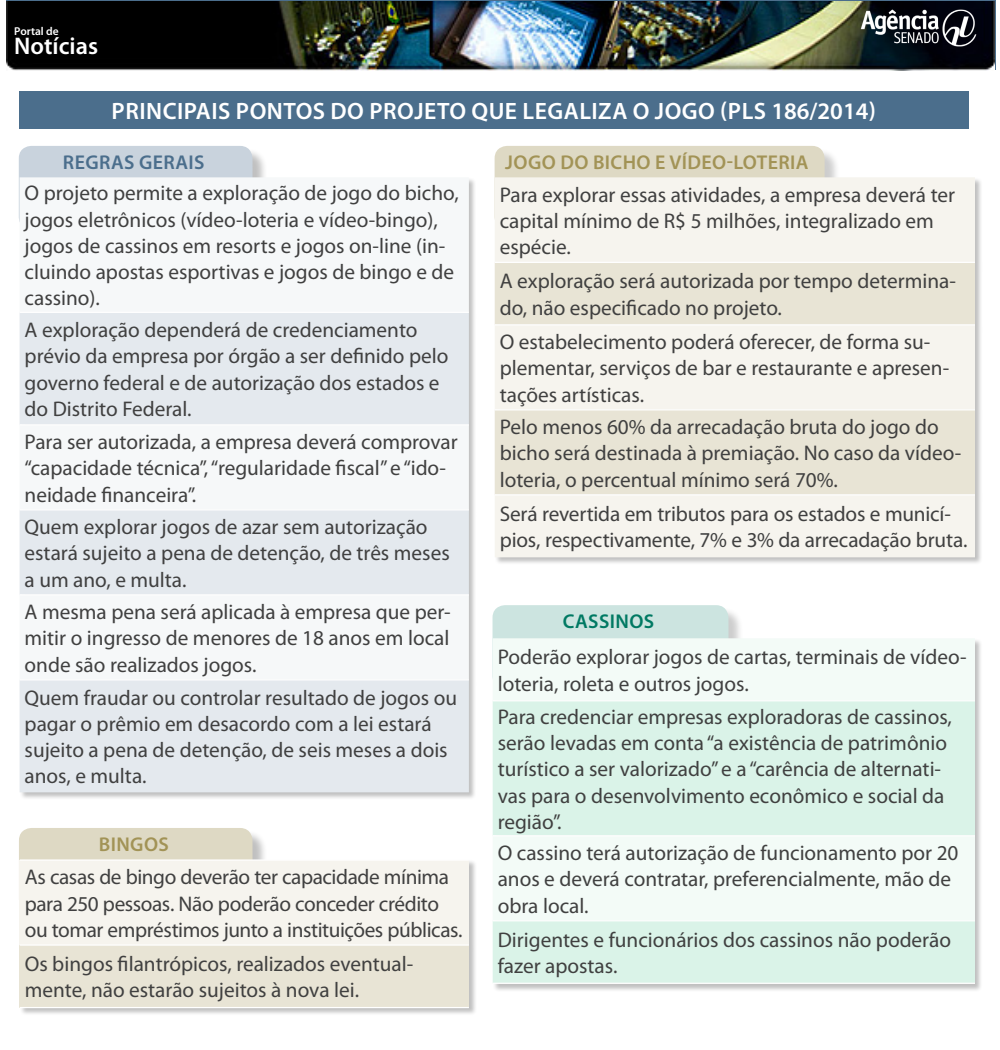
<style>
.page{position:relative;width:1000px;height:1050px;background:#fff}
.page>*{position:absolute;margin:0;border:0;box-sizing:border-box;transform-origin:0 0}
.t1{font:600 24.12px "Myriad Pro";color:#fff}
.títulos{font:600 23.75px "Myriad Pro";letter-spacing:.02em;color:#fff}
.texto{font:21.25px/26.2px "Myriad Pro";color:#404040}
.texto-2{font:21.25px/26.2px "Myriad Pro";letter-spacing:-.02em;color:#404040}
.títulos-2{font:600 20px "Myriad Pro";letter-spacing:.02em;color:#a29356}
.títulos-3{font:600 20px "Myriad Pro";letter-spacing:.02em;color:#4b6e8c}
.títulos-4{font:600 20px "Myriad Pro";letter-spacing:.02em;color:#007963}
.t2{font:600 11.38px "Myriad Pro";color:#fff}
</style>
<div class="page">
<img style="left:6px;top:1px;width:989px;height:69px">
<img style="left:857px;top:5px;width:126px;height:46px">
<div style="left:19px;top:92px;width:950px;height:37px;background:#4b6e8c"></div>
<div style="left:19px;top:146px;width:234px;height:84px;background:#c9d3dd;border-radius:12px"></div>
<div style="left:19px;top:177px;width:458px;height:623px;background:#000;opacity:.25"></div>
<div style="left:20px;top:177px;width:449px;height:135px;background:#f6f8f9"></div>
<svg style="left:20px;top:313px;width:449px;height:479px;fill:#e4e9ee"></svg>
<hr style="left:20px;top:312px;width:449px;height:1px;background:#fff">
<hr style="left:20px;top:424px;width:449px;height:1px;background:#fff">
<hr style="left:20px;top:509px;width:449px;height:1px;background:#fff">
<hr style="left:20px;top:594px;width:449px;height:1px;background:#fff">
<hr style="left:20px;top:679px;width:449px;height:1px;background:#fff">
<div style="left:495px;top:146px;width:330px;height:84px;background:#ded9c4;border-radius:12px"></div>
<div style="left:494px;top:177px;width:489px;height:388px;background:#000;opacity:.25"></div>
<div style="left:495px;top:177px;width:480px;height:380px;background:#f6f4ee"></div>
<svg style="left:495px;top:263px;width:480px;height:231px;background:#ede9de"></svg>
<hr style="left:495px;top:262px;width:480px;height:1px;background:#fff">
<hr style="left:495px;top:324px;width:480px;height:1px;background:#fff">
<hr style="left:495px;top:409px;width:480px;height:1px;background:#fff">
<hr style="left:495px;top:494px;width:480px;height:1px;background:#fff">
<div style="left:494px;top:607px;width:250px;height:98px;background:#000;opacity:.2"></div>
<div style="left:493px;top:605px;width:235px;height:84px;background:#cce4e0;border-radius:12px"></div>
<div style="left:492px;top:638px;width:491px;height:354px;background:#000;opacity:.25"></div>
<div style="left:493px;top:638px;width:482px;height:62px;background:#f3fbf7"></div>
<svg style="left:493px;top:701px;width:482px;height:282px;fill:#daf3e8"></svg>
<hr style="left:493px;top:700px;width:482px;height:1px;background:#fff">
<hr style="left:493px;top:835px;width:482px;height:1px;background:#fff">
<hr style="left:493px;top:920px;width:482px;height:1px;background:#fff">
<hr style="left:493px;top:983px;width:482px;height:1px;background:#fff">
<div style="left:19px;top:828px;width:234px;height:84px;background:#ded9c4;border-radius:12px"></div>
<div style="left:19px;top:859px;width:458px;height:157px;background:#000;opacity:.25"></div>
<div style="left:20px;top:860px;width:449px;height:85px;background:#f6f4ee"></div>
<div style="left:20px;top:945px;width:449px;height:63px;background:#e8e4d5"></div>
<hr style="left:20px;top:859px;width:449px;height:2px;background:#fff">
<hr style="left:20px;top:944px;width:449px;height:2px;background:#fff">
<hr style="left:20px;top:1007px;width:449px;height:1px;background:#fff">
<p class="t2" style="left:14px;top:25px;width:46px">Portal de</p>
<p class="t1" style="left:14px;top:32px;width:85px">Notícias</p>
<p class="títulos" style="left:112px;top:98px;width:766px">PRINCIPAIS PONTOS DO PROJETO QUE LEGALIZA O JOGO (PLS 186/2014)</p>
<p class="títulos-3" style="left:63px;top:151px;width:143px">REGRAS GERAIS</p>
<p class="texto" style="left:25px;top:181px;width:436px">O projeto permite a exploração de jogo do bicho, jogos eletrônicos (vídeo-loteria e vídeo-bingo), jogos de cassinos em resorts e jogos on-line (in&shy;cluindo apostas esportivas e jogos de bingo e de cassino).</p>
<p class="texto" style="left:25px;top:317px;width:425px">A exploração dependerá de credenciamento prévio da empresa por órgão a ser definido pelo governo federal e de autorização dos estados e do Distrito Federal.</p>
<p class="texto" style="left:25px;top:429px;width:435px">Para ser autorizada, a empresa deverá comprovar “capacidade técnica”, “regularidade fiscal” e “ido&shy;neidade financeira”.</p>
<p class="texto" style="left:25px;top:514px;width:427px">Quem explorar jogos de azar sem autorização estará sujeito a pena de detenção, de três meses a um ano, e multa.</p>
<p class="texto" style="left:25px;top:599px;width:428px;text-align:justify">A mesma pena será aplicada à empresa que per&shy;mitir o ingresso de menores de 18 anos em local onde são realizados jogos.</p>
<p class="texto" style="left:25px;top:685px;width:434px">Quem fraudar ou controlar resultado de jogos ou pagar o prêmio em desacordo com a lei estará sujeito a pena de detenção, de seis meses a dois anos, e multa.</p>
<p class="títulos-2" style="left:505px;top:151px;width:305px">JOGO DO BICHO E VÍDEO-LOTERIA</p>
<p class="texto" style="left:500px;top:182px;width:457px">Para explorar essas atividades, a empresa deverá ter capital mínimo de R$ 5 milhões, integralizado em espécie.</p>
<p class="texto" style="left:500px;top:269px;width:458px">A exploração será autorizada por tempo determina&shy;do, não especificado no projeto.</p>
<p class="texto" style="left:500px;top:329px;width:451px">O estabelecimento poderá oferecer, de forma su&shy;plementar, serviços de bar e restaurante e apresen&shy;tações artísticas.</p>
<p class="texto" style="left:500px;top:414px;width:463px">Pelo menos 60% da arrecadação bruta do jogo do bicho será destinada à premiação. No caso da vídeo&shy;loteria, o percentual mínimo será 70%.</p>
<p class="texto" style="left:500px;top:501px;width:469px">Será revertida em tributos para os estados e municí&shy;pios, respectivamente, 7% e 3% da arrecadação bruta.</p>
<p class="títulos-4" style="left:563px;top:610px;width:93px">CASSINOS</p>
<p class="texto" style="left:498px;top:645px;width:470px">Poderão explorar jogos de cartas, terminais de vídeo&shy;loteria, roleta e outros jogos.</p>
<p class="texto" style="left:498px;top:704px;width:456px">Para credenciar empresas exploradoras de cassinos, serão levadas em conta “a existência de patrimônio turístico a ser valorizado” e a “carência de alternati&shy;vas para o desenvolvimento econômico e social da região”.</p>
<p class="texto" style="left:498px;top:840px;width:462px">O cassino terá autorização de funcionamento por 20 anos e deverá contratar, preferencialmente, mão de obra local.</p>
<p class="texto" style="left:498px;top:927px;width:455px">Dirigentes e funcionários dos cassinos não poderão fazer apostas.</p>
<p class="títulos-2" style="left:99px;top:833px;width:72px">BINGOS</p>
<p class="texto-2" style="left:25px;top:864px;width:439px">As casas de bingo deverão ter capacidade mínima para 250 pessoas. Não poderão conceder crédito ou tomar empréstimos junto a instituições públicas.</p>
<p class="texto" style="left:25px;top:951px;width:390px">Os bingos filantrópicos, realizados eventual&shy;mente, não estarão sujeitos à nova lei.</p>
</div>
